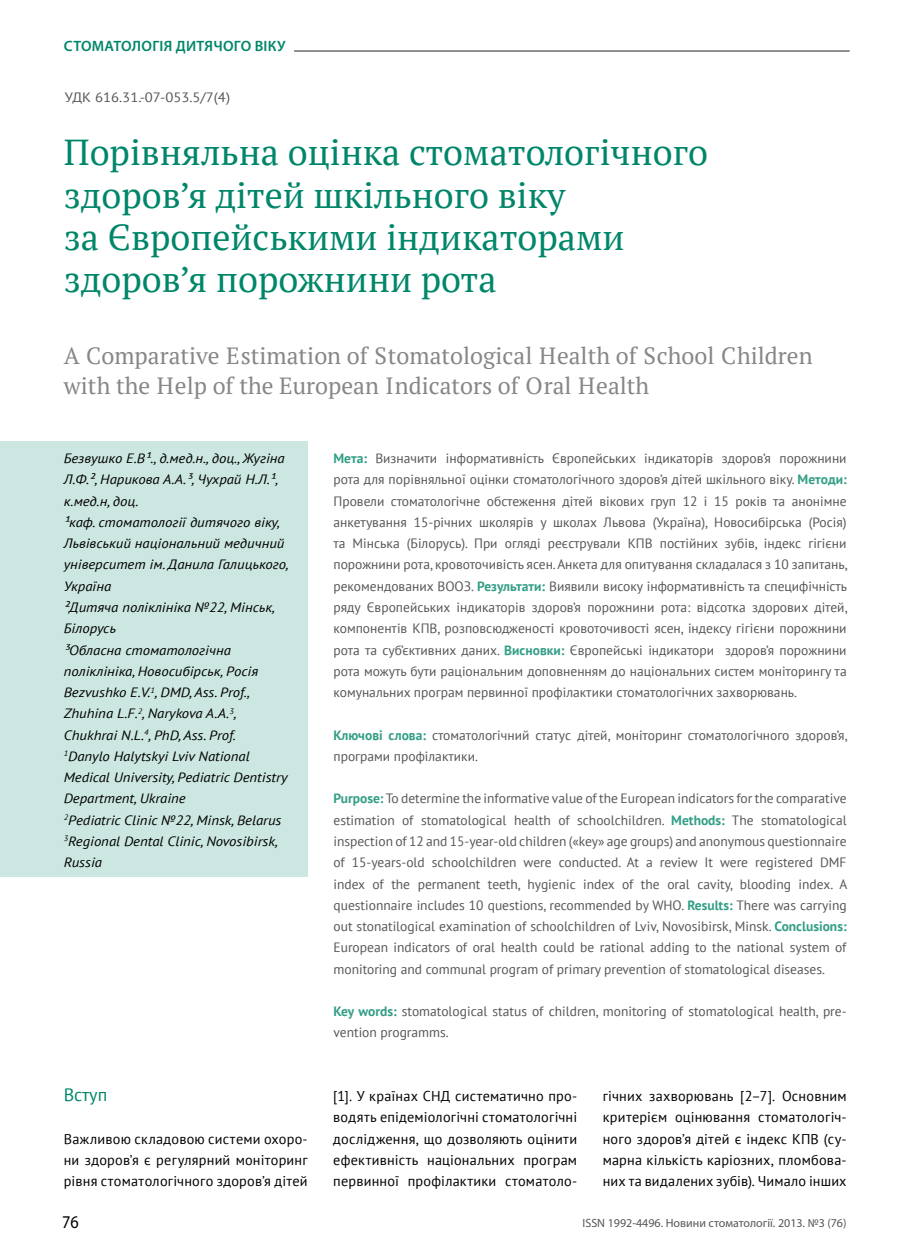
<style>
.page{position:relative;width:902px;height:1259px;background:#fff}
.page>*{position:absolute;margin:0;border:0;box-sizing:border-box;transform-origin:0 0}
.t1{font:36px/42px "PT Serif";color:#008669}
.t2{font:23.4px/30px "PT Serif";color:#878786}
.t3{font:18px "PT Sans";color:#008669}
.t4{font:18px "Myriad Pro";color:#000;scale:.9 1}
.t5{font:600 15px "Myriad Pro";letter-spacing:.02em;color:#008669}
.t6{font:14.25px/21.3px "PT Sans";letter-spacing:.015em;color:#000;text-align:justify}
.t7{font:13.5px/21.3px "PT Sans";color:#565656;text-align:justify}
.t8{font:italic 13.5px/21.3px "PT Sans";color:#000;scale:1.09 1}
.t9{font:13.5px "PT Sans";color:#565656;scale:1.09 1}
.t10{font:12px "Myriad Pro";color:#565656}
.s1{font-weight:700;color:#339e87}
</style>
<div class="page">
<hr style="left:151px;top:50px;width:698px;height:2px;background:#878786">
<div style="left:64px;top:40px;width:230px;height:20px;background:#fff"></div>
<div style="left:0;top:442px;width:308px;height:435px;background:#cce7e1"></div>
<p class="t5" style="left:64px;top:38px;width:222px">Терапевтична стоматологія</p>
<p class="t5" style="left:64px;top:38px;width:223px">стоматологія дитячого віку</p>
<p class="t9" style="left:65px;top:88px;width:153px">УДК 616.31.-07-053.5/7(4)</p>
<h1 class="t1" style="left:64px;top:131px;width:645px">Порівняльна оцінка стоматологічного здоров’я дітей шкільного віку<br>за Європейськими індикаторами здоров’я порожнини рота</h1>
<h2 class="t2" style="left:64px;top:340px;width:750px">A comparative estimation of stomatological health of school children with the help of the European indicators of oral health</h2>
<p class="t8" style="left:64px;top:447px;width:208px">Безвушко Е.В¹., д.мед.н., доц., Жугіна<br>Л.Ф.², Нарикова А.А.³, Чухрай Н.Л.¹, к.мед.н, доц.<br>¹каф. стоматології дитячого віку,<br>Львівський національний медичний університет ім. Данила Галицького,<br>Україна<br>²Дитяча поліклініка №22, Мінськ,<br>Білорусь<br>³Обласна стоматологічна поліклініка, Новосибірськ, Росія<br>Bezvushko E.V.<sup>1</sup>, DMD, Ass. Prof.,<br>Zhuhina L.F.<sup>2</sup>, Narуkova A.A.<sup>3</sup>,<br>Chukhrai N.L.<sup>4</sup>, PhD, Ass. Prof.<br><sup>1</sup>Danylo Halytskyi Lviv National<br>Medical University, Pediatric Dentistry<br>Department, Ukraine<br><sup>2</sup>Pediatric Clinic №22, Minsk, Belarus<br><sup>3</sup>Regional Dental Clinic, Novosibirsk,<br>Russia</p>
<h3 class="t3" style="left:64px;top:1083px;width:45px">Вступ</h3>
<p class="t6" style="left:64px;top:1127px;width:245px">Важливою складовою системи охоро&shy;ни здоров’я є регулярний моніторинг рівня стоматологічного здоров’я дітей</p>
<p class="t7" style="left:333px;top:447px;width:515px"><span class="s1">Мета:</span> Визначити інформативність Європейських індикаторів здоров’я порожнини рота для порівняльної оцінки стоматологічного здоров’я дітей шкільного віку. <span class="s1">Методи:<br></span>Провели стоматологічне обстеження дітей вікових груп 12 і 15 років та анонімне анкетування 15-річних школярів у школах Львова (Україна), Новосибірська (Росія) та Мінська (Білорусь). При огляді реєстрували КПВ постійних зубів, індекс гігієни порожнини рота, кровоточивість ясен. Анкета для опитування складалася з 10 запитань, рекомендованих ВООЗ. <span class="s1">Результати:</span> Виявили високу інформативність та специфічність ряду Європейських індикаторів здоров’я порожнини рота: відсотка здорових дітей, компонентів КПВ, розповсюдженості кровоточивості ясен, індексу гігієни порожнини рота та суб’єктивних даних. <span class="s1">Висновки:</span> Європейські індикатори здоров’я порожнини рота можуть бути раціональним доповненням до національних систем моніторингу та комунальних програм первинної профілактики стоматологічних захворювань.</p>
<p class="t7" style="left:333px;top:724px;width:515px"><span class="s1">Ключові слова:</span> стоматологічний статус дітей, моніторинг стоматологічного здоров’я, програми профілактики.</p>
<p class="t7" style="left:333px;top:787px;width:515px"><span class="s1">Purpose:</span> To determine the informative value of the European indicators for the comparative estimation of stomatological health of schoolchildren. <span class="s1">Methods:</span> The stomatological inspection of 12 and 15-year-old children («key» age groups) and anonymous questionnaire of 15-years-old schoolchildren were conducted. At a review It were registered DMF index of the permanent teeth, hygienic index of the oral cavity, blooding index. A questionnaire includes 10 questions, recommended by WHO. <span class="s1">Results:</span> There was carrying out stonatilogical examination of schoolchildren of Lviv, Novosibirsk, Minsk. <span class="s1">Conclusions:<br></span>European indicators of oral health could be rational adding to the national system of monitoring and communal program of primary prevention of stomatological diseases.</p>
<p class="t7" style="left:333px;top:1000px;width:513px"><span class="s1">Key words:</span> stomatological status of children, monitoring of stomatological health, pre&shy;vention programms.</p>
<p class="t6" style="left:333px;top:1085px;width:245px">[1]. У країнах СНД систематично про&shy;водять епідеміологічні стоматологічні дослідження, що дозволяють оцінити ефективність національних програм первинної профілактики стоматоло-</p>
<p class="t6" style="left:602px;top:1085px;width:245px">гічних захворювань [2–7]. Основним критерієм оцінювання стоматологіч&shy;ного здоров’я дітей є індекс КПВ (су&shy;марна кількість каріозних, пломбова&shy;них та видалених зубів). Чимало інших</p>
<h3 class="t4" style="left:62px;top:1211px;width:20px">76</h3>
<p class="t10" style="left:582px;top:1215px;width:265px">ISSN 1992-4496. Новини стоматології. 2013. №3 (76)</p>
</div>
